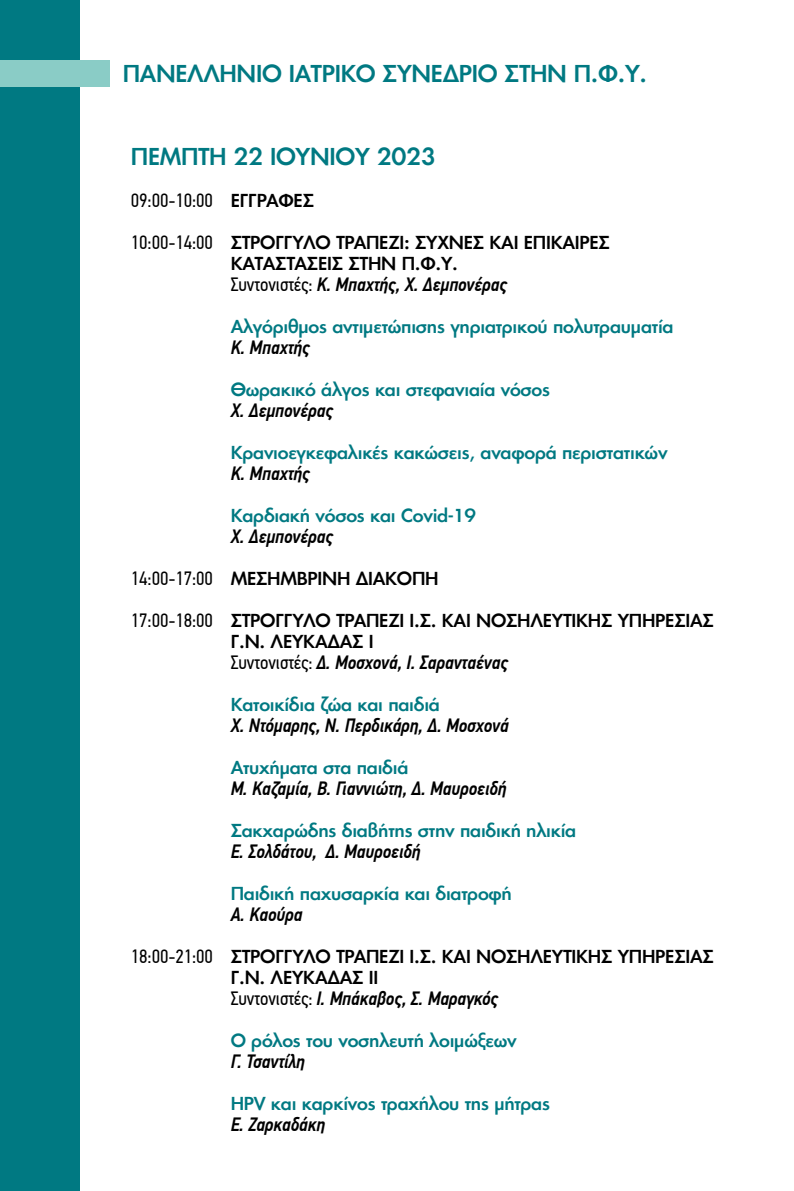
<style>
.page{position:relative;width:794px;height:1191px;background:#fff}
.page>*{position:absolute;margin:0;border:0;box-sizing:border-box;transform-origin:0 0}
.t1{font:500 22.75px "PF Futura Neu";letter-spacing:-.015em;color:#007982}
.t2{font:italic 500 19.25px "PF Din Text Cond Pro";letter-spacing:-.005em;color:#000}
.t3{font:19.25px "PF Din Text Cond Pro";letter-spacing:-.005em;color:#000}
.t4{font:500 17.5px "PF Futura Neu";letter-spacing:-.015em;color:#007982}
.t5{font:500 17.5px/21px "PF Futura Neu";letter-spacing:-.015em;color:#000}
.s1{font-family:"PF Futura Neu";font-weight:500;font-size:17.5px}
.s2{font-family:"PF Din Text Cond Pro";font-weight:400;font-size:19.25px}
.s3{font-weight:400;font-style:normal}
</style>
<div class="page">
<div style="left:0;top:0;width:79px;height:1191px;background:#007982"></div>
<div style="left:0;top:61px;width:109px;height:26px;background:#8accc6"></div>
<h1 class="t1" style="left:123px;top:59px;width:526px">ΠΑΝΕΛΛΗΝΙΟ ΙΑΤΡΙΚΟ ΣΥΝΕΔΡΙΟ ΣΤΗΝ Π.Φ.Υ.</h1>
<h1 class="t1" style="left:131px;top:141px;width:306px">ΠΕΜΠΤΗ 22 ΙΟΥΝΙΟΥ 2023</h1>
<p class="t3" style="left:131px;top:189px;width:185px">09:00-10:00 <span class="s1">ΕΓΓΡΑΦΕΣ</span></p>
<p class="t5" style="left:231px;top:231px;width:381px;text-indent:-100px"><span class="s2">10:00-14:00</span> ΣΤΡΟΓΓΥΛΟ ΤΡΑΠΕΖΙ: ΣΥΧΝΕΣ ΚΑΙ ΕΠΙΚΑΙΡΕΣ<br>ΚΑΤΑΣΤΑΣΕΙΣ ΣΤΗΝ Π.Φ.Υ.</p>
<p class="t2" style="left:231px;top:273px;width:278px"><span class="s3">Συντονιστές:</span> Κ. Μπαχτής, Χ. Δεμπονέρας</p>
<p class="t4" style="left:231px;top:314px;width:444px">Αλγόριθμος αντιμετώπισης γηριατρικού πολυτραυματία</p>
<p class="t2" style="left:231px;top:336px;width:81px">Κ. Μπαχτής</p>
<p class="t4" style="left:231px;top:377px;width:321px">Θωρακικό άλγος και στεφανιαία νόσος</p>
<p class="t2" style="left:231px;top:399px;width:104px">Χ. Δεμπονέρας</p>
<p class="t4" style="left:231px;top:440px;width:438px">Κρανιοεγκεφαλικές κακώσεις, αναφορά περιστατικών</p>
<p class="t2" style="left:231px;top:462px;width:81px">Κ. Μπαχτής</p>
<p class="t4" style="left:231px;top:503px;width:247px">Καρδιακή νόσος και Covid-19</p>
<p class="t2" style="left:231px;top:525px;width:104px">Χ. Δεμπονέρας</p>
<p class="t5" style="left:131px;top:567px;width:309px"><span class="s2">14:00-17:00</span> ΜΕΣΗΜΒΡΙΝΗ ΔΙΑΚΟΠΗ</p>
<p class="t5" style="left:231px;top:609px;width:485px;text-indent:-100px"><span class="s2">17:00-18:00</span> ΣΤΡΟΓΓΥΛΟ ΤΡΑΠEΖΙ Ι.Σ. ΚΑΙ ΝΟΣΗΛΕΥΤΙΚΗΣ ΥΠΗΡΕΣΙΑΣ<br>Γ.Ν. ΛΕΥΚΑΔΑΣ I</p>
<p class="t2" style="left:231px;top:651px;width:279px"><span class="s3">Συντονιστές:</span> Δ. Μοσχονά, Ι. Σαρανταένας</p>
<p class="t4" style="left:231px;top:692px;width:211px">Κατοικίδια ζώα και παιδιά</p>
<p class="t2" style="left:231px;top:714px;width:280px">Χ. Ντόμαρης, Ν. Περδικάρη, Δ. Μοσχονά</p>
<p class="t4" style="left:231px;top:755px;width:179px">Ατυχήματα στα παιδιά</p>
<p class="t2" style="left:231px;top:777px;width:277px">Μ. Καζαμία, Β. Γιαννιώτη, Δ. Μαυροειδή</p>
<p class="t4" style="left:231px;top:818px;width:347px">Σακχαρώδης διαβήτης στην παιδική ηλικία</p>
<p class="t2" style="left:231px;top:840px;width:192px">Ε. Σολδάτου, Δ. Μαυροειδή</p>
<p class="t4" style="left:231px;top:881px;width:283px">Παιδική παχυσαρκία και διατροφή</p>
<p class="t2" style="left:231px;top:903px;width:73px">Α. Καούρα</p>
<p class="t5" style="left:231px;top:945px;width:485px;text-indent:-100px"><span class="s2">18:00-21:00</span> ΣΤΡΟΓΓΥΛΟ ΤΡΑΠEΖΙ Ι.Σ. ΚΑΙ ΝΟΣΗΛΕΥΤΙΚΗΣ ΥΠΗΡΕΣΙΑΣ<br>Γ.Ν. ΛΕΥΚΑΔΑΣ II</p>
<p class="t2" style="left:231px;top:987px;width:269px"><span class="s3">Συντονιστές:</span> Ι. Μπάκαβος, Σ. Μαραγκός</p>
<p class="t4" style="left:231px;top:1028px;width:288px">Ο ρόλος του νοσηλευτή λοιμώξεων</p>
<p class="t2" style="left:231px;top:1050px;width:76px">Γ. Τσαντίλη</p>
<p class="t4" style="left:231px;top:1091px;width:321px">HPV και καρκίνος τραχήλου της μήτρας</p>
<p class="t2" style="left:231px;top:1113px;width:96px">Ε. Ζαρκαδάκη</p>
</div>
